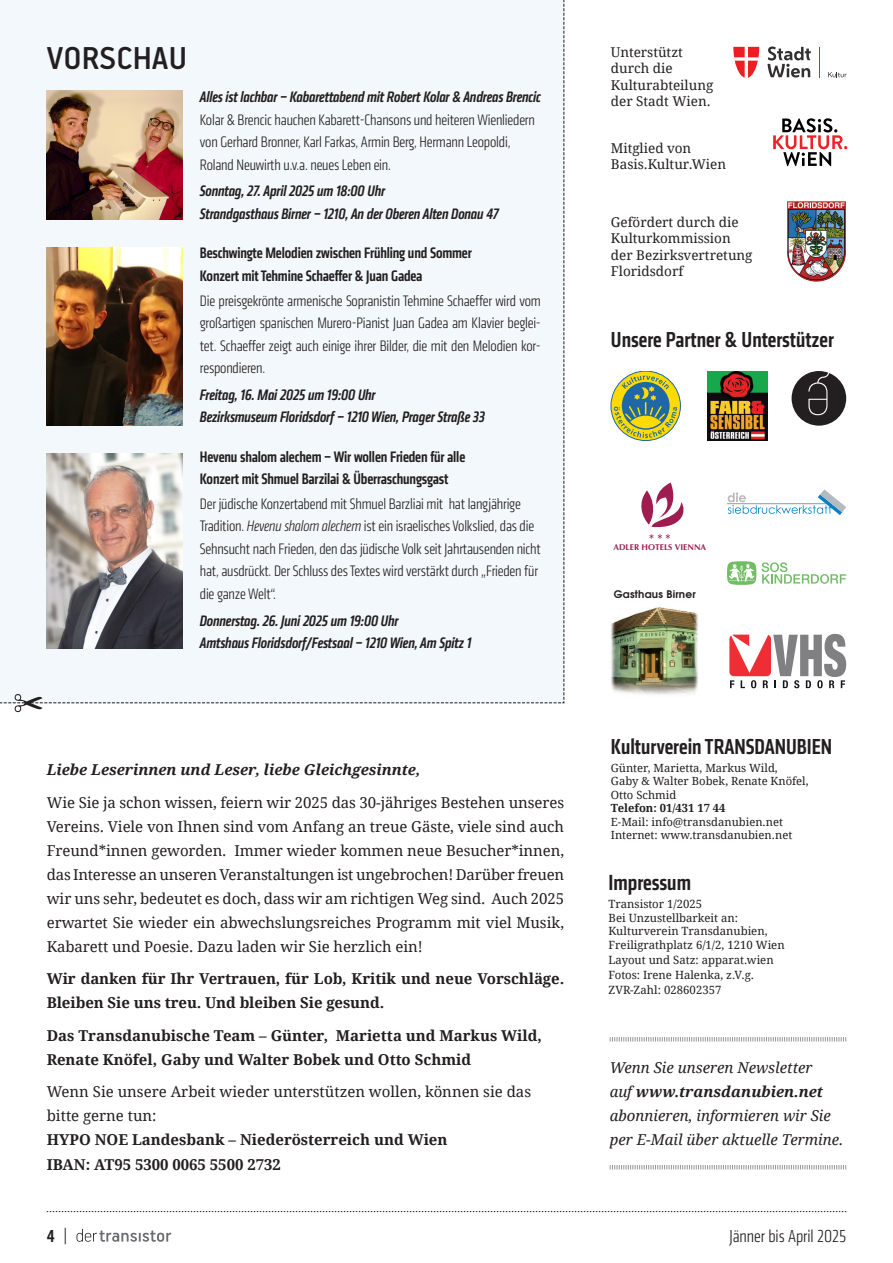
<style>
.page{position:relative;width:893px;height:1263px;background:#fff}
.page>*{position:absolute;margin:0;border:0;box-sizing:border-box;transform-origin:0 0}
.Fließtext_Block{font:500 35.55px "PF Handbook Pro";letter-spacing:.005em;color:#231f20}
.Impressum{font:500 condensed 22.65px "Klavika CH";color:#231f20}
.Seitentitel{font:500 condensed 22.5px "Klavika CH";color:#231f20}
.Fließtext{font:300 condensed 18px "Klavika CH";color:#231f20}
.Fließtext-2{font:500 condensed 18px "Klavika CH";color:#231f20}
.Pinnwand_Datum___Titel{font:300 condensed 15.75px/22.5px "Klavika CH";letter-spacing:-.01em;color:#231f20}
.Pinnwand_Datum___Titel-2{font:italic 500 condensed 15.75px/22.5px "Klavika CH";letter-spacing:-.01em;color:#231f20}
.Pinnwand_Datum___Titel-3{font:500 condensed 15.75px/22.5px "Klavika CH";letter-spacing:-.01em;color:#231f20}
.Fließtext-3{font:15px/24px "Droid Serif";color:#231f20;text-align:justify}
.Fließtext-4{font:700 15px/24px "Droid Serif";letter-spacing:-.005em;color:#231f20}
.Fließtext-5{font:italic 15px/24px "Droid Serif";color:#231f20}
.Fließtext-6{font:italic 700 15px "Droid Serif";color:#231f20}
.Fließtext-7{font:13.5px/16.5px "Droid Serif";color:#231f20}
.Impressum-2{font:11.4px/13.6px "Droid Serif";color:#231f20}
.Fließtext_Block-2{font:11.4px "Droid Serif";letter-spacing:.005em;color:#231f20}
.Impressum-3{font:11.25px/13.5px "Droid Serif";color:#231f20}
.Impressum-4{font:700 11.25px "Droid Serif";color:#231f20}
.t1{font:700 11.25px "Optima";color:#9e1c50}
.Cover_Datum___Ort{font:600 10.5px "Avant Gar Got Itc L";letter-spacing:.02em;color:#231f20}
.t2{font:700 8.4px "Optima";color:#9e1c50}
.s1{font-style:italic}
.s2{font-weight:700}
</style>
<div class="page">
<svg style="left:47px;top:1211px;width:799px;height:1px"></svg>
<div style="left:792px;top:371px;width:54px;height:55px;background:#231f20;border-radius:50%"></div>
<svg style="left:808px;top:372px;width:21px;height:43px"></svg>
<svg style="left:77px;top:1229px;width:94px;height:13px"></svg>
<div style="left:0;top:0;width:565px;height:712px;background:#f2f8fc"></div>
<svg style="left:773px;top:118px;width:74px;height:48px"></svg>
<img style="left:787px;top:201px;width:37px;height:81px">
<svg style="left:611px;top:371px;width:69px;height:70px"></svg>
<div style="left:611px;top:371px;width:69px;height:70px;border:1px solid #1e68a6;border-radius:50%"></div>
<svg style="left:614px;top:376px;width:63px;height:62px;background:#9dac5f"></svg>
<img style="left:708px;top:371px;width:59px;height:70px">
<svg style="left:727px;top:561px;width:119px;height:24px"></svg>
<svg style="left:727px;top:489px;width:119px;height:26px"></svg>
<svg style="left:641px;top:482px;width:43px;height:46px"></svg>
<img style="left:611px;top:607px;width:87px;height:88px">
<svg style="left:729px;top:634px;width:117px;height:54px"></svg>
<svg style="left:733px;top:47px;width:26px;height:31px"></svg>
<svg style="left:767px;top:47px;width:44px;height:30px"></svg>
<hr style="left:819px;top:47px;width:1px;height:31px;background:#ee1d23">
<svg style="left:828px;top:72px;width:19px;height:5px"></svg>
<svg style="left:610px;top:1037px;width:236px;height:4px"></svg>
<svg style="left:610px;top:1165px;width:236px;height:4px"></svg>
<img style="left:47px;top:248px;width:136px;height:178px">
<img style="left:47px;top:453px;width:136px;height:195px">
<img style="left:47px;top:91px;width:136px;height:129px">
<p class="Fließtext_Block" style="left:47px;top:36px;width:142px">VORSCHAU</p>
<p class="Pinnwand_Datum___Titel-2" style="left:200px;top:86px;width:343px">Alles ist lachbar – Kabarettabend mit Robert Kolar &amp; Andreas Brencic</p>
<p class="Pinnwand_Datum___Titel" style="left:200px;top:108px;width:337px">Kolar &amp; Brencic hauchen Kabarett-Chansons und heiteren Wienliedern von Gerhard Bronner, Karl Farkas, Armin Berg, Hermann Leopoldi,<br>Roland Neuwirth u.v.a. neues Leben ein.</p>
<p class="Pinnwand_Datum___Titel-2" style="left:200px;top:180px;width:301px">Sonntag, 27. April 2025 um 18:00 Uhr<br>Strandgasthaus Birner – 1210, An der Oberen Alten Donau 47</p>
<p class="Pinnwand_Datum___Titel-3" style="left:200px;top:242px;width:273px">Beschwingte Melodien zwischen Frühling und Sommer<br>Konzert mit Tehmine Schaeffer &amp; Juan Gadea</p>
<p class="Pinnwand_Datum___Titel" style="left:200px;top:289px;width:343px;text-align:justify">Die preisgekrönte armenische Sopranistin Tehmine Schaeffer wird vom großartigen spanischen Murero-Pianist Juan Gadea am Klavier beglei&shy;tet. Schaeffer zeigt auch einige ihrer Bilder, die mit den Melodien kor&shy;respondieren.</p>
<p class="Pinnwand_Datum___Titel-2" style="left:200px;top:383px;width:287px">Freitag, 16. Mai 2025 um 19:00 Uhr<br>Bezirksmuseum Floridsdorf – 1210 Wien, Prager Straße 33</p>
<p class="Pinnwand_Datum___Titel-3" style="left:200px;top:445px;width:267px">Hevenu shalom alechem – Wir wollen Frieden für alle<br>Konzert mit Shmuel Barzilai &amp; Überraschungsgast</p>
<p class="Pinnwand_Datum___Titel" style="left:200px;top:493px;width:343px">Der jüdische Konzertabend mit Shmuel Barzliai mit hat langjährige Tradition. <span class="s1">Hevenu shalom alechem</span> ist ein israelisches Volkslied, das die Sehnsucht nach Frieden, den das jüdische Volk seit Jahrtausenden nicht hat, ausdrückt. Der Schluss des Textes wird verstärkt durch „Frieden für die ganze Welt“.</p>
<p class="Pinnwand_Datum___Titel-2" style="left:200px;top:609px;width:273px">Donnerstag. 26. Juni 2025 um 19:00 Uhr<br>Amtshaus Floridsdorf/Festsaal – 1210 Wien, Am Spitz 1</p>
<p class="Fließtext-6" style="left:47px;top:760px;width:375px">Liebe Leserinnen und Leser, liebe Gleichgesinnte,</p>
<p class="Fließtext-3" style="left:47px;top:791px;width:519px">Wie Sie ja schon wissen, feiern wir 2025 das 30-jähriges Bestehen unseres Vereins. Viele von Ihnen sind vom Anfang an treue Gäste, viele sind auch Freund*innen geworden. Immer wieder kommen neue Besucher*innen, das Interesse an unseren Veranstaltungen ist ungebrochen! Darüber freuen wir uns sehr, bedeutet es doch, dass wir am richtigen Weg sind. Auch 2025 erwartet Sie wieder ein abwechslungsreiches Programm mit viel Musik, Kabarett und Poesie. Dazu laden wir Sie herzlich ein!</p>
<p class="Fließtext-4" style="left:47px;top:967px;width:519px">Wir danken für Ihr Vertrauen, für Lob, Kritik und neue Vorschläge.<br>Bleiben Sie uns treu. Und bleiben Sie gesund.</p>
<p class="Fließtext-4" style="left:47px;top:1024px;width:497px">Das Transdanubische Team – Günter, Marietta und Markus Wild,<br>Renate Knöfel, Gaby und Walter Bobek und Otto Schmid</p>
<p class="Fließtext-3" style="left:47px;top:1080px;width:486px;text-align:left">Wenn Sie unsere Arbeit wieder unterstützen wollen, können sie das bitte gerne tun:<br><span class="s2">HYPO NOE Landesbank – Niederösterreich und Wien<br>IBAN: AT95 5300 0065 5500 2732</span></p>
<p class="Fließtext-2" style="left:47px;top:1224px;width:9px">4</p>
<p class="Fließtext" style="left:63px;top:1226px;width:6px">|</p>
<p class="Fließtext-7" style="left:611px;top:44px;width:104px">Unterstützt durch die<br>Kulturabteilung der Stadt Wien.</p>
<p class="Fließtext-7" style="left:611px;top:140px;width:117px">Mitglied von<br>Basis.Kultur.Wien</p>
<p class="Fließtext-7" style="left:611px;top:214px;width:143px">Gefördert durch die<br>Kulturkommission der Bezirksvertretung<br>Floridsdorf</p>
<p class="Seitentitel" style="left:611px;top:325px;width:225px">Unsere Partner &amp; Unterstützer</p>
<p class="t1" style="left:649px;top:531px;width:23px">* * *</p>
<p class="t2" style="left:613px;top:542px;width:94px">ADLER HOTELS VIENNA</p>
<p class="Cover_Datum___Ort" style="left:614px;top:588px;width:83px">Gasthaus Birner</p>
<p class="Seitentitel" style="left:611px;top:732px;width:223px">Kulturverein TRANSDANUBIEN</p>
<p class="Impressum-3" style="left:611px;top:761px;width:199px">Günter, Marietta, Markus Wild,<br>Gaby &amp; Walter Bobek, Renate Knöfel,<br>Otto Schmid</p>
<p class="Impressum-4" style="left:611px;top:801px;width:116px">Telefon: 01/431 17 44</p>
<p class="Impressum-3" style="left:611px;top:815px;width:174px">E-Mail: info@transdanubien.net</p>
<p class="Impressum-3" style="left:611px;top:828px;width:183px">Internet: www.transdanubien.net</p>
<p class="Impressum" style="left:609px;top:868px;width:84px">Impressum</p>
<p class="Impressum-2" style="left:609px;top:897px;width:178px">Transistor 1/2025<br>Bei Unzustellbarkeit an:<br>Kulturverein Transdanubien,<br>Freiligrathplatz 6/1/2, 1210 Wien</p>
<p class="Impressum-2" style="left:609px;top:953px;width:167px">Layout und Satz: apparat.wien</p>
<p class="Impressum-2" style="left:609px;top:968px;width:147px">Fotos: Irene Halenka, z.V.g.</p>
<p class="Fließtext_Block-2" style="left:609px;top:983px;width:115px">ZVR-Zahl: 028602357</p>
<p class="Fließtext-5" style="left:610px;top:1056px;width:235px">Wenn Sie unseren Newsletter<br>auf <span class="s2">www.transdanubien.net </span>abonnieren, informieren wir Sie per E-Mail über aktuelle Termine.</p>
<p class="Fließtext" style="left:729px;top:1226px;width:118px">Jänner bis April 2025</p>
</div>
